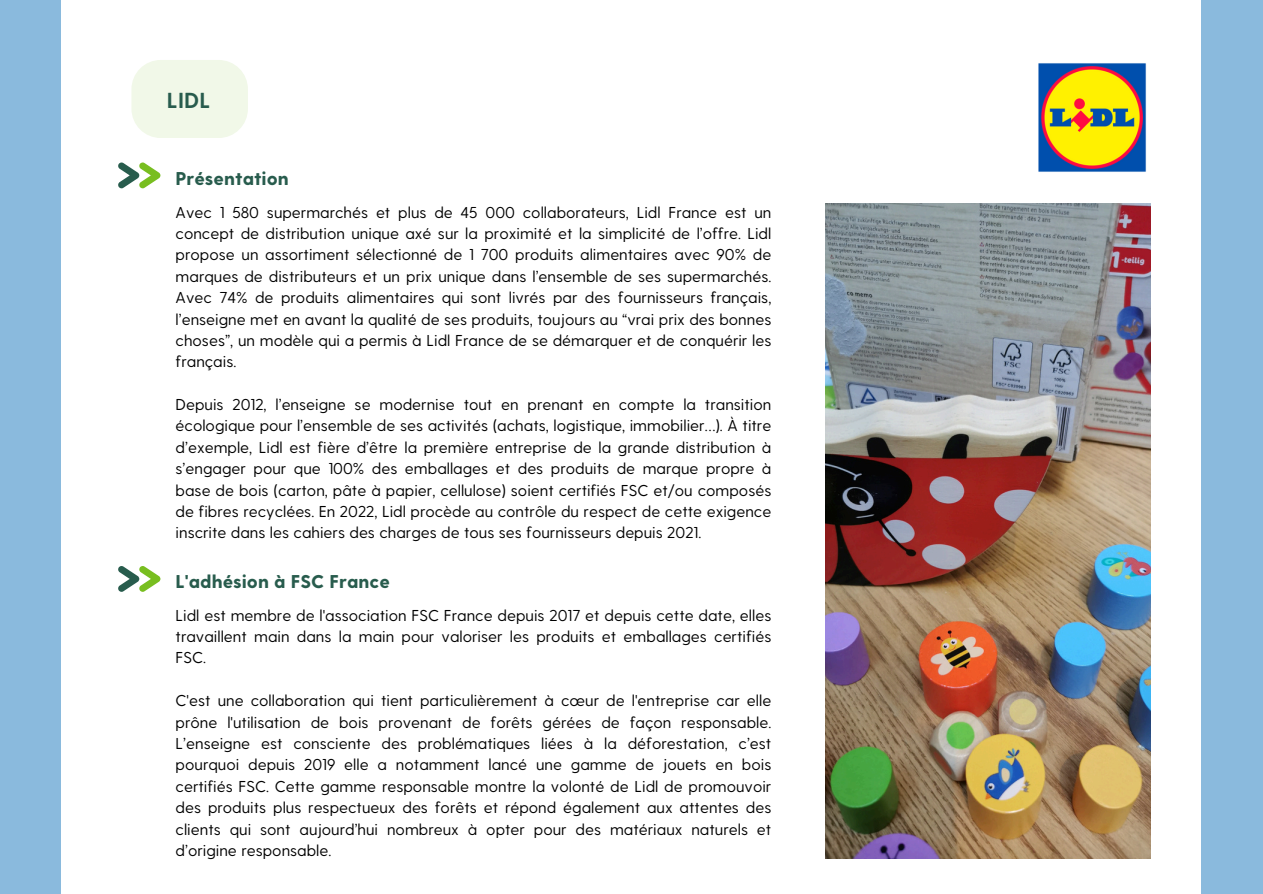
<style>
.page{position:relative;width:1263px;height:894px;background:#fff}
.page>*{position:absolute;margin:0;border:0;box-sizing:border-box;transform-origin:0 0}
.t1{font:700 21.75px "Greycliff CF";color:#285c4d}
.t2{font:800 18.45px "Greycliff CF";color:#285c4d}
.t3{font:15.75px/21.3px "Greycliff CF";color:#000;text-align:justify}
</style>
<div class="page">
<div style="left:0;top:0;width:1263px;height:893px;background:#8abadd"></div>
<div style="left:62px;top:0;width:1139px;height:893px;background:#fff"></div>
<svg style="left:118px;top:162px;width:43px;height:26px"></svg>
<svg style="left:118px;top:566px;width:43px;height:25px"></svg>
<div style="left:131px;top:60px;width:117px;height:78px;background:#f1f8e8;border-radius:29px"></div>
<img style="left:1038px;top:63px;width:109px;height:109px">
<img style="left:826px;top:203px;width:325px;height:655px">
<h1 class="t1" style="left:167px;top:86px;width:45px">LIDL</h1>
<p class="t2" style="left:176px;top:166px;width:115px">Présentation</p>
<p class="t3" style="left:176px;top:200px;width:597px">Avec 1 580 supermarchés et plus de 45 000 collaborateurs, Lidl France est un concept de distribution unique axé sur la proximité et la simplicité de l’offre. Lidl propose un assortiment sélectionné de 1 700 produits alimentaires avec 90% de marques de distributeurs et un prix unique dans l’ensemble de ses supermarchés.<br>Avec 74% de produits alimentaires qui sont livrés par des fournisseurs français, l’enseigne met en avant la qualité de ses produits, toujours au “vrai prix des bonnes choses”, un modèle qui a permis à Lidl France de se démarquer et de conquérir les français.</p>
<h2 class="t3" style="left:176px;top:393px;width:597px">Depuis 2012, l’enseigne se modernise tout en prenant en compte la transition écologique pour l’ensemble de ses activités (achats, logistique, immobilier…). À titre d’exemple, Lidl est fière d’être la première entreprise de la grande distribution à s’engager pour que 100% des emballages et des produits de marque propre à base de bois (carton, pâte à papier, cellulose) soient certifiés FSC et/ou composés de fibres recyclées. En 2022, Lidl procède au contrôle du respect de cette exigence inscrite dans les cahiers des charges de tous ses fournisseurs depuis 2021.</h2>
<h2 class="t2" style="left:176px;top:569px;width:216px">L'adhésion à FSC France</h2>
<p class="t3" style="left:176px;top:603px;width:597px">Lidl est membre de l'association FSC France depuis 2017 et depuis cette date, elles travaillent main dans la main pour valoriser les produits et emballages certifiés FSC.</p>
<p class="t3" style="left:176px;top:689px;width:597px">C'est une collaboration qui tient particulièrement à cœur de l'entreprise car elle prône l'utilisation de bois provenant de forêts gérées de façon responsable.<br>L’enseigne est consciente des problématiques liées à la déforestation, c’est pourquoi depuis 2019 elle a notamment lancé une gamme de jouets en bois certifiés FSC. Cette gamme responsable montre la volonté de Lidl de promouvoir des produits plus respectueux des forêts et répond également aux attentes des clients qui sont aujourd’hui nombreux à opter pour des matériaux naturels et d’origine responsable.</p>
</div>
